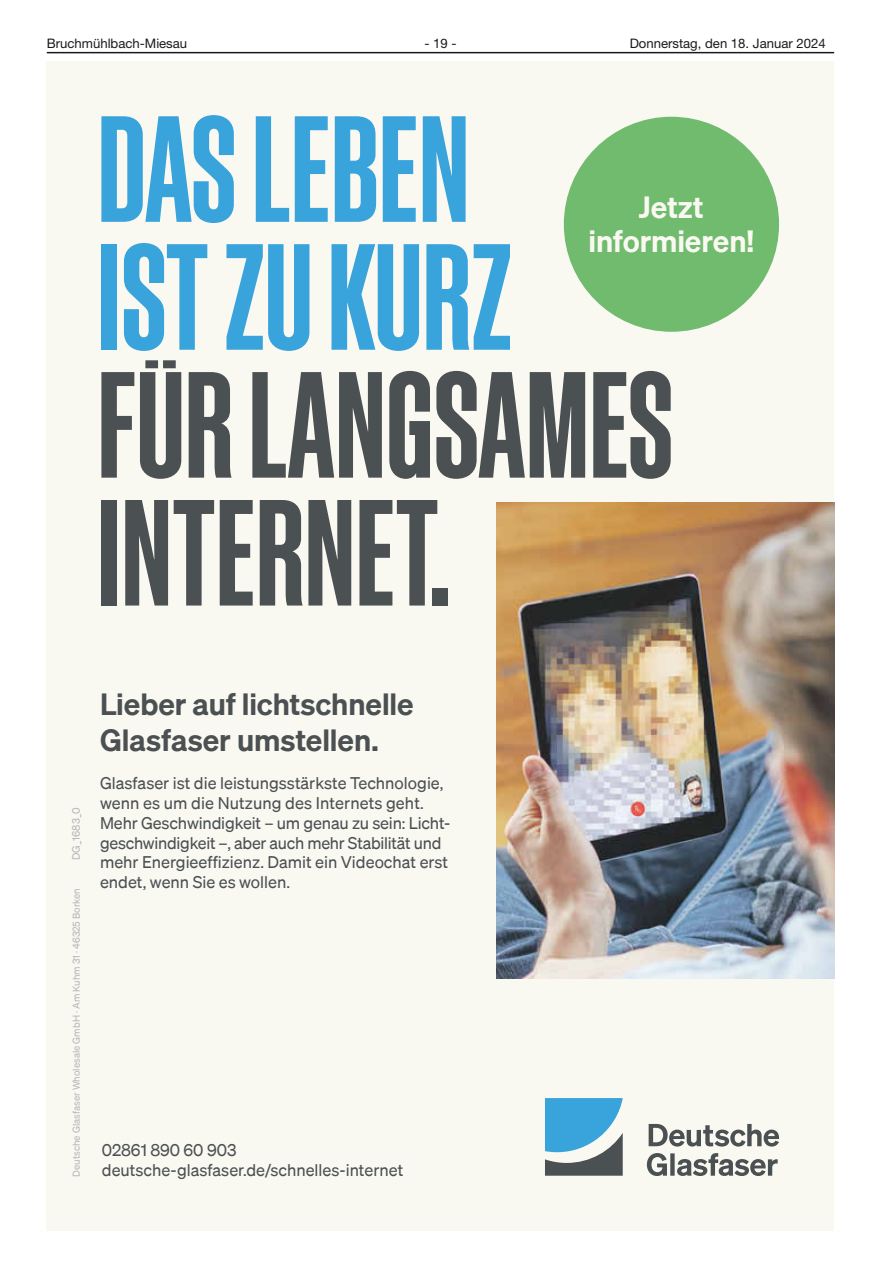
<style>
.page{position:relative;width:881px;height:1263px;background:#fff}
.page>*{position:absolute;margin:0;border:0;box-sizing:border-box;transform-origin:0 0}
.t1{font:600 147px/127.9px "Sohne DG Schmal";color:#4b5053}
.t2{font:600 147px/127.9px "Sohne DG Schmal";color:#39a3dc}
.t3{font:600 30px/36px "Sohne";color:#4b5053}
.t4{font:600 30px/33.6px "Sohne";color:#faf9f1;text-align:center}
.t5{font:16.5px/19.8px "Sohne Buch";color:#4b5053}
.t6{font:13.2px "Helvetica Neue LT";color:#1a1a18}
.t7{font:10.5px "Sohne Buch";color:#b4b8b9}
.t8{font:9.75px "Sohne Buch";color:#b4b8b9}
</style>
<div class="page">
<hr style="left:47px;top:52px;width:786px;height:1px;background:#1a1a18">
<div style="left:47px;top:62px;width:786px;height:1169px;background:#faf9f1"></div>
<div style="left:563px;top:117px;width:215px;height:215px;background:#71bb6f;border-radius:50%"></div>
<svg style="left:646px;top:1153px;width:131px;height:23px"></svg>
<svg style="left:648px;top:1124px;width:130px;height:22px"></svg>
<svg style="left:545px;top:1098px;width:77px;height:78px"></svg>
<img style="left:496px;top:502px;width:337px;height:476px">
<p class="t6" style="left:47px;top:35px;width:142px">Bruchmühlbach-Miesau</p>
<p class="t6" style="left:424px;top:35px;width:34px">- 19 -</p>
<p class="t6" style="left:629px;top:35px;width:197px">Donnerstag, den 18. Januar 2024</p>
<h1 class="t2" style="left:97px;top:105px;width:416px">DAS LEBEN<br>IST ZU KURZ</h1>
<h1 class="t1" style="left:97px;top:361px;width:577px">FÜR LANGSAMES<br>INTERNET.</h1>
<h2 class="t4" style="left:588px;top:189px;width:167px">Jetzt informieren!</h2>
<p class="t7" style="left:69px;top:860px;width:54px;rotate:-90deg">DG_1683_0</p>
<p class="t8" style="left:70px;top:1177px;width:290px;rotate:-90deg">Deutsche Glasfaser Wholesale GmbH · Am Kuhm 31 · 46325 Borken</p>
<h2 class="t3" style="left:100px;top:685px;width:315px">Lieber auf lichtschnelle<br>Glasfaser umstellen.</h2>
<p class="t5" style="left:100px;top:773px;width:351px">Glasfaser ist die leistungsstärkste Technologie, wenn es um die Nutzung des Internets geht.<br>Mehr Geschwindigkeit – um genau zu sein: Licht&shy;geschwindigkeit –, aber auch mehr Stabilität und mehr Energieeffizienz. Damit ein Videochat erst endet, wenn Sie es wollen.</p>
<p class="t5" style="left:102px;top:1140px;width:136px">02861 890 60 903</p>
<p class="t5" style="left:102px;top:1159px;width:303px">deutsche-glasfaser.de/schnelles-internet</p>
</div>
